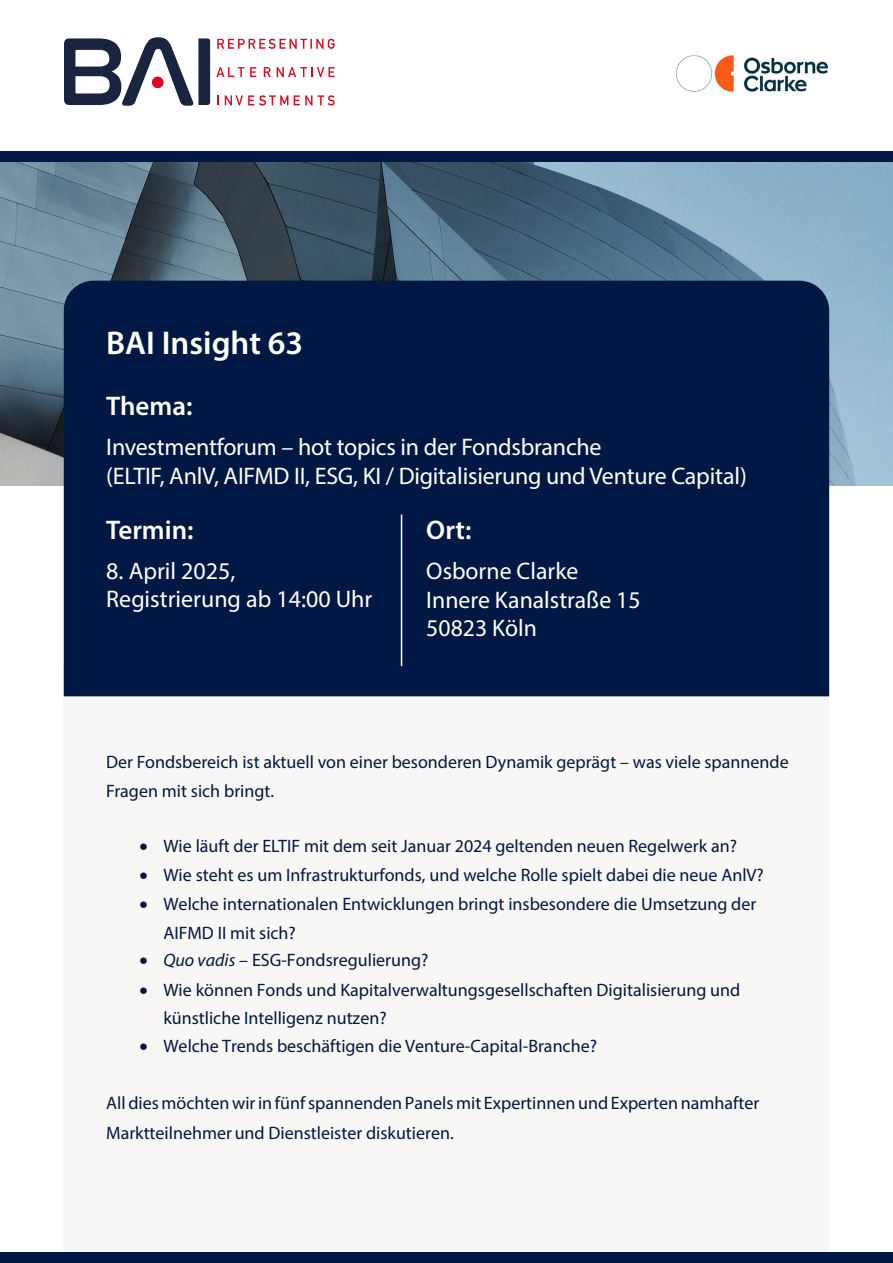
<style>
.page{position:relative;width:893px;height:1263px;background:#fff}
.page>*{position:absolute;margin:0;border:0;box-sizing:border-box;transform-origin:0 0}
.t1{font:600 33px "Myriad Pro";color:#fff}
.t2{font:600 27px "Myriad Pro";color:#fff}
.t3{font:24px/28.8px "Myriad Pro";letter-spacing:-.01em;color:#fff}
.t4{font:18px/28.5px "Myriad Pro";color:#001843}
.s1{font-style:italic}
</style>
<div class="page">
<img style="left:676px;top:55px;width:153px;height:37px">
<div style="left:64px;top:663px;width:765px;height:589px;background:#f9f6f6"></div>
<div style="left:0;top:1252px;width:893px;height:11px;background:#001843"></div>
<img style="left:0;top:162px;width:893px;height:323px">
<div style="left:0;top:151px;width:893px;height:11px;background:#001843"></div>
<div style="left:64px;top:281px;width:765px;height:415px;background:#001843"></div>
<svg style="left:64px;top:37px;width:146px;height:69px"></svg>
<div style="left:152px;top:77px;width:12px;height:11px;background:#e3051c;border-radius:50%"></div>
<svg style="left:217px;top:95px;width:2px;height:10px"></svg>
<svg style="left:294px;top:95px;width:41px;height:10px"></svg>
<svg style="left:216px;top:67px;width:28px;height:10px"></svg>
<svg style="left:250px;top:67px;width:6px;height:10px"></svg>
<svg style="left:264px;top:67px;width:7px;height:10px"></svg>
<svg style="left:225px;top:95px;width:63px;height:10px"></svg>
<svg style="left:277px;top:67px;width:58px;height:10px"></svg>
<svg style="left:217px;top:39px;width:118px;height:10px"></svg>
<hr style="left:401px;top:514px;width:1px;height:152px;background:#fff">
<h1 class="t1" style="left:106px;top:322px;width:198px">BAI Insight 63</h1>
<h2 class="t2" style="left:106px;top:389px;width:88px">Thema:</h2>
<h3 class="t3" style="left:106px;top:432px;width:642px">Investmentforum – hot topics in der Fondsbranche<br>(ELTIF, AnlV, AIFMD II, ESG, KI / Digitalisierung und Venture Capital)</h3>
<h2 class="t2" style="left:106px;top:513px;width:89px">Termin:</h2>
<h3 class="t3" style="left:106px;top:556px;width:268px;line-height:27.8px">8. April 2025,<br>Registrierung ab 14:00 Uhr</h3>
<h2 class="t2" style="left:426px;top:513px;width:47px">Ort:</h2>
<h3 class="t3" style="left:426px;top:556px;width:216px">Osborne Clarke<br>Innere Kanalstraße 15<br>50823 Köln</h3>
<p class="t4" style="left:106px;top:747px;width:684px">Der Fondsbereich ist aktuell von einer besonderen Dynamik geprägt – was viele spannende<br>Fragen mit sich bringt.</p>
<p class="t4" style="left:139px;top:832px;width:599px">• Wie läuft der ELTIF mit dem seit Januar 2024 geltenden neuen Regelwerk an?</p>
<p class="t4" style="left:139px;top:860px;width:626px">• Wie steht es um Infrastrukturfonds, und welche Rolle spielt dabei die neue AnlV?</p>
<p class="t4" style="left:163px;top:889px;width:594px;text-indent:-24px">• Welche internationalen Entwicklungen bringt insbesondere die Umsetzung der<br>AIFMD II mit sich?</p>
<p class="t4" style="left:139px;top:946px;width:290px">• <span class="s1">Quo vadis</span> – ESG-Fondsregulierung?</p>
<p class="t4" style="left:163px;top:975px;width:578px;text-indent:-24px">• Wie können Fonds und Kapitalverwaltungsgesellschaften Digitalisierung und künstliche Intelligenz nutzen?</p>
<p class="t4" style="left:139px;top:1031px;width:459px">• Welche Trends beschäftigen die Venture-Capital-Branche?</p>
<p class="t4" style="left:106px;top:1088px;width:654px;line-height:29.2px">All dies möchten wir in fünf spannenden Panels mit Expertinnen und Experten namhafter<br>Marktteilnehmer und Dienstleister diskutieren.</p>
</div>
